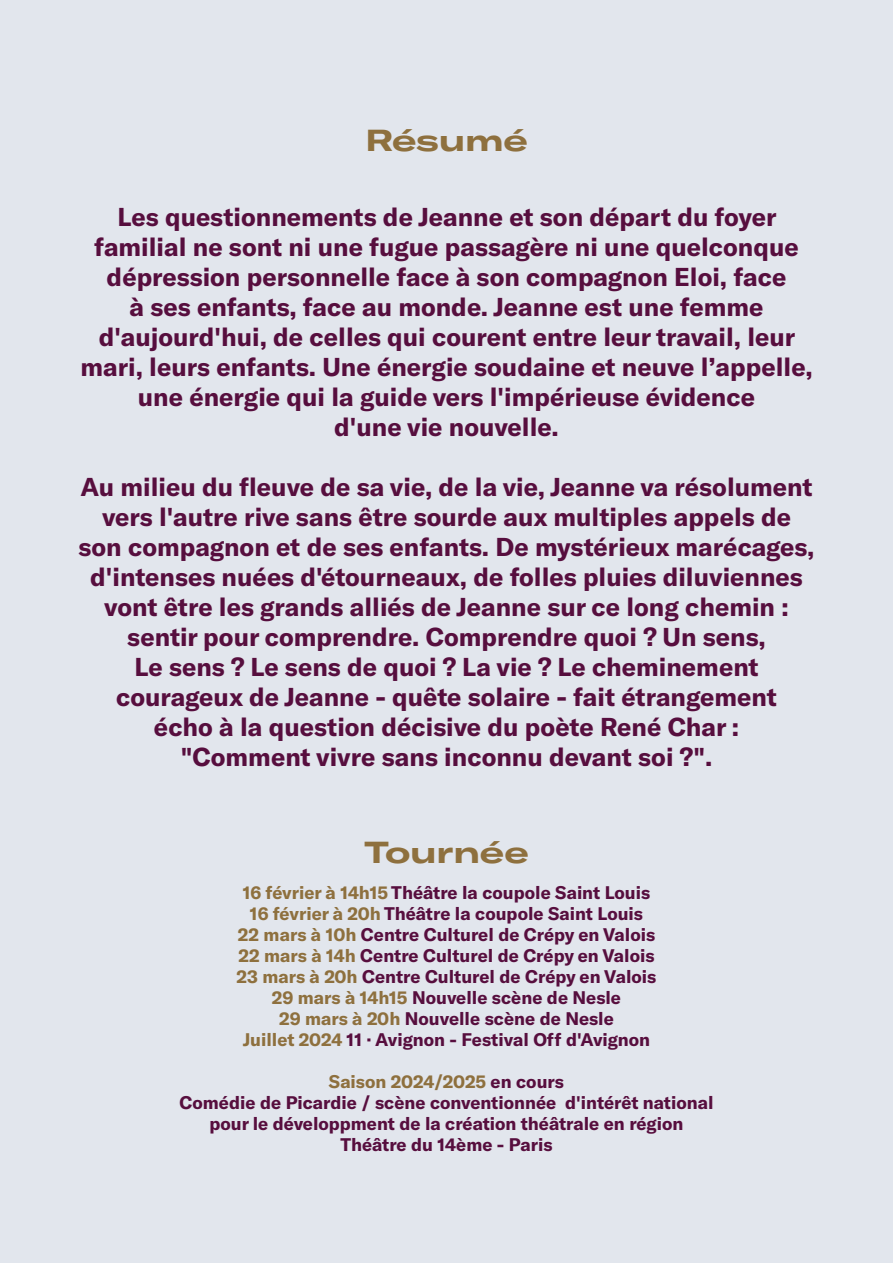
<style>
.page{position:relative;width:893px;height:1263px;background:#fff}
.page>*{position:absolute;margin:0;border:0;box-sizing:border-box;transform-origin:0 0}
.t1{font:700 expanded 30px "GT America";color:#8e703e}
.t2{font:700 25.5px/30px "GT America";color:#570e3e;text-align:center}
.t3{font:700 18px/21px "GT America";color:#570e3e;text-align:center}
.s1{color:#8e703e}
</style>
<div class="page">
<div style="left:1px;top:1px;width:892px;height:1262px;background:#e2e6ed"></div>
<img style="left:0;top:49px;width:1px;height:465px">
<p class="t1" style="left:365px;top:122px;width:164px">Résumé</p>
<p class="t2" style="left:80px;top:202px;width:734px">Les questionnements de Jeanne et son départ du foyer familial ne sont ni une fugue passagère ni une quelconque dépression personnelle face à son compagnon Eloi, face<br>à ses enfants, face au monde. Jeanne est une femme d'aujourd'hui, de celles qui courent entre leur travail, leur mari, leurs enfants. Une énergie soudaine et neuve l’appelle, une énergie qui la guide vers l'impérieuse évidence<br>d'une vie nouvelle.</p>
<p class="t2" style="left:79px;top:472px;width:737px">Au milieu du fleuve de sa vie, de la vie, Jeanne va résolument vers l'autre rive sans être sourde aux multiples appels de son compagnon et de ses enfants. De mystérieux marécages, d'intenses nuées d'étourneaux, de folles pluies diluviennes vont être les grands alliés de Jeanne sur ce long chemin : sentir pour comprendre. Comprendre quoi ? Un sens,<br>Le sens ? Le sens de quoi ? La vie ? Le cheminement courageux de Jeanne - quête solaire - fait étrangement<br>écho à la question décisive du poète René Char :<br>"Comment vivre sans inconnu devant soi ?".</p>
<p class="t1" style="left:364px;top:833px;width:166px">Tournée</p>
<p class="t3" style="left:237px;top:881px;width:421px"><span class="s1">16 février à 14h15</span> Théâtre la coupole Saint Louis <span class="s1">16 février à 20h</span> Théâtre la coupole Saint Louis<br><span class="s1">22 mars à 10h</span> Centre Culturel de Crépy en Valois <span class="s1">22 mars à 14h</span> Centre Culturel de Crépy en Valois <span class="s1">23 mars à 20h</span> Centre Culturel de Crépy en Valois <span class="s1">29 mars à 14h15</span> Nouvelle scène de Nesle<br><span class="s1">29 mars à 20h</span> Nouvelle scène de Nesle<br><span class="s1">Juillet 2024</span> 11 · Avignon - Festival Off d'Avignon</p>
<p class="t3" style="left:179px;top:1070px;width:535px"><span class="s1">Saison 2024/2025</span> en cours<br>Comédie de Picardie / scène conventionnée d'intérêt national pour le développment de la création théâtrale en région Théâtre du 14ème - Paris</p>
</div>
